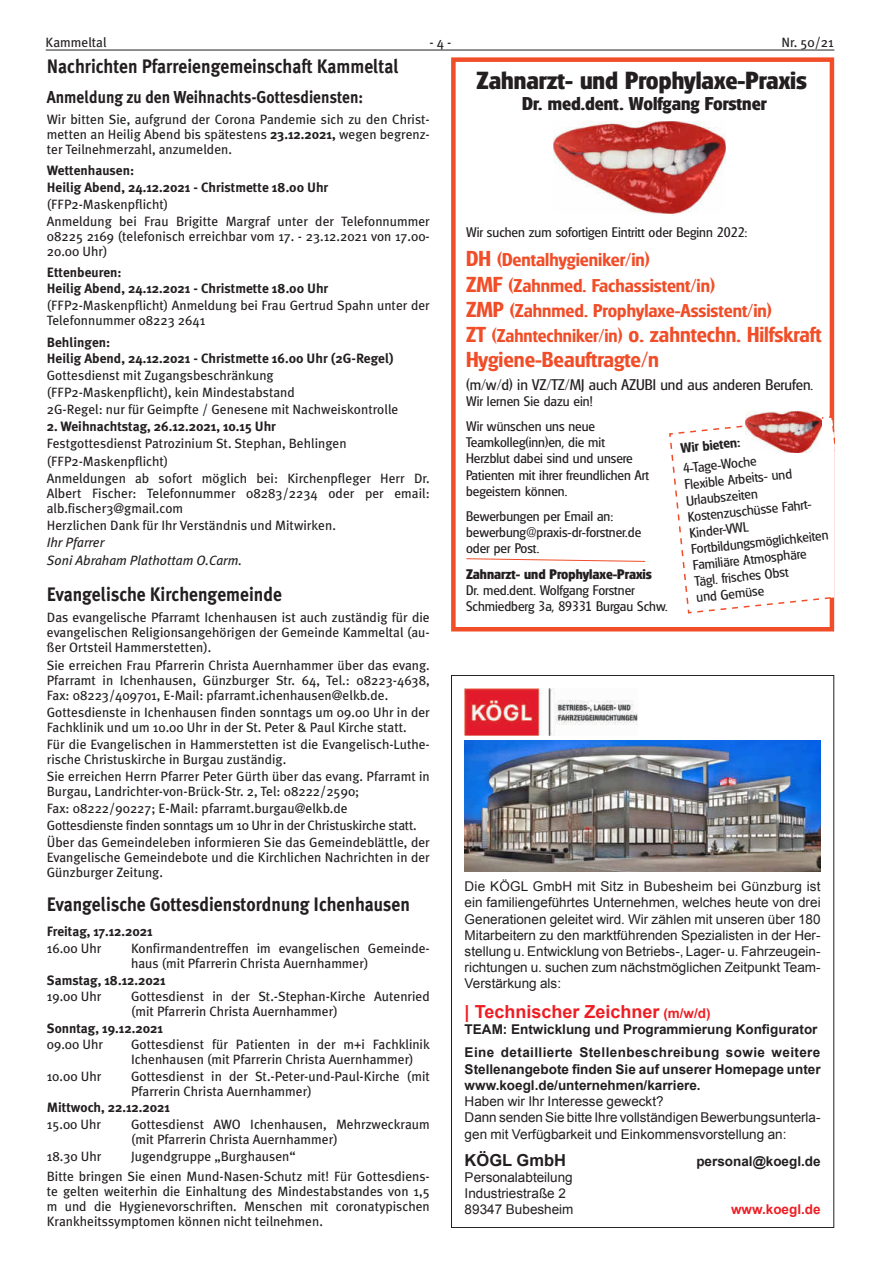
<style>
.page{position:relative;width:881px;height:1263px;background:#fff}
.page>*{position:absolute;margin:0;border:0;box-sizing:border-box;transform-origin:0 0}
.t1{font:700 24px "Glasgow";color:#231f20}
.t2{font:600 21px/25.2px "Glasgow";color:#f04d28}
.t3{font:700 19.5px "Meta Plus";color:#231f20;scale:.9 1}
.t4{font:600 18px/25.2px "Glasgow";color:#f04d28}
.t5{font:700 18px "Glasgow";color:#231f20}
.t6{font:700 18px "Arial";color:#ee1d23}
.t7{font:700 17.25px "Meta Plus";color:#231f20;scale:.9 1}
.t8{font:700 16.5px "Arial";color:#231f20}
.t9{font:15px "Glasgow";color:#231f20}
.t10{font:13.5px/15px "Meta Plus";color:#231f20}
.t11{font:13.5px/16.2px "Arial";color:#231f20}
.t12{font:13.5px/16.2px "Glasgow";color:#231f20}
.t13{font:700 13.5px/16px "Meta Plus";color:#231f20}
.t14{font:700 13.5px/16.2px "Arial";color:#231f20}
.t15{font:700 13.5px/23.7px "Arial";letter-spacing:.03em;color:#231f20}
.t16{font:italic 13.5px/18.1px "Meta Plus";color:#231f20}
.t17{font:700 13.5px "Glasgow";color:#231f20}
.t18{font:700 13.5px "Arial";color:#ee1d23}
.t19{font:600 13.5px "Glasgow";color:#231f20}
.s1{font-weight:700}
.s2{font-size:21px}
.s3{font-size:18px}
.s4{font-size:13.5px}
</style>
<div class="page">
<hr style="left:46px;top:50px;width:788px;height:1px;background:#231f20">
<img style="left:553px;top:121px;width:171px;height:92px">
<div style="left:451px;top:57px;width:382px;height:574px;border:4px solid #f04d28"></div>
<svg style="left:669px;top:415px;width:164px;height:199px"></svg>
<img style="left:745px;top:411px;width:76px;height:41px">
<svg style="left:466px;top:558px;width:179px;height:4px"></svg>
<img style="left:464px;top:740px;width:356px;height:131px">
<img style="left:464px;top:689px;width:172px;height:46px">
<p class="t10" style="left:45px;top:34px;width:63px">Kammeltal</p>
<p class="t10" style="left:429px;top:34px;width:23px">- 4 -</p>
<p class="t10" style="left:781px;top:34px;width:54px">Nr. 50/21</p>
<h3 class="t3" style="left:47px;top:54px;width:392px">Nachrichten Pfarreiengemeinschaft Kammeltal</h3>
<p class="t7" style="left:47px;top:87px;width:353px">Anmeldung zu den Weihnachts-Gottesdiensten:</p>
<p class="t10" style="left:47px;top:112px;width:384px;text-align:justify">Wir bitten Sie, aufgrund der Corona Pandemie sich zu den Christ&shy;metten an Heilig Abend bis spätestens <span class="s1">23.12.2021,</span> wegen begrenz&shy;ter Teilnehmerzahl, anzumelden.</p>
<p class="t13" style="left:47px;top:163px;width:283px">Wettenhausen:<br>Heilig Abend, 24.12.2021 - Christmette 18.00 Uhr</p>
<p class="t10" style="left:47px;top:195px;width:384px;line-height:17.1px">(FFP2-Maskenpflicht)<br>Anmeldung bei Frau Brigitte Margraf unter der Telefonnummer</p>
<p class="t10" style="left:47px;top:228px;width:384px">08225 2169 (telefonisch erreichbar vom 17. - 23.12.2021 von 17.00-<br>20.00 Uhr)</p>
<p class="t13" style="left:47px;top:264px;width:283px">Ettenbeuren:<br>Heilig Abend, 24.12.2021 - Christmette 18.00 Uhr</p>
<p class="t10" style="left:47px;top:298px;width:384px">(FFP2-Maskenpflicht) Anmeldung bei Frau Gertrud Spahn unter der<br>Telefonnummer 08223 2641</p>
<p class="t13" style="left:47px;top:334px;width:348px">Behlingen:<br>Heilig Abend, 24.12.2021 - Christmette 16.00 Uhr (2G-Regel)</p>
<p class="t10" style="left:47px;top:367px;width:353px;line-height:17.1px">Gottesdienst mit Zugangsbeschränkung (FFP2-Maskenpflicht), kein Mindestabstand<br>2G-Regel: nur für Geimpfte / Genesene mit Nachweiskontrolle</p>
<p class="t13" style="left:47px;top:419px;width:230px">2. Weihnachtstag, 26.12.2021, 10.15 Uhr</p>
<p class="t10" style="left:47px;top:435px;width:384px;line-height:17.1px">Festgottesdienst Patrozinium St. Stephan, Behlingen (FFP2-Maskenpflicht)<br>Anmeldungen ab sofort möglich bei: Kirchenpfleger Herr Dr.</p>
<p class="t10" style="left:47px;top:485px;width:384px">Albert Fischer: Telefonnummer 08283/2234 oder per email: alb.fischer3@gmail.com</p>
<p class="t10" style="left:47px;top:518px;width:290px">Herzlichen Dank für Ihr Verständnis und Mitwirken.</p>
<p class="t16" style="left:47px;top:533px;width:197px">Ihr Pfarrer<br>Soni Abraham Plathottam O.Carm.</p>
<h3 class="t3" style="left:47px;top:583px;width:263px">Evangelische Kirchengemeinde</h3>
<p class="t10" style="left:47px;top:610px;width:384px;text-align:justify">Das evangelische Pfarramt Ichenhausen ist auch zuständig für die evangelischen Religionsangehörigen der Gemeinde Kammeltal (au&shy;ßer Ortsteil Hammerstetten).</p>
<p class="t10" style="left:47px;top:657px;width:384px;text-align:justify">Sie erreichen Frau Pfarrerin Christa Auernhammer über das evang.<br>Pfarramt in Ichenhausen, Günzburger Str. 64, Tel.: 08223-4638, Fax: 08223/409701, E-Mail: pfarramt.ichenhausen@elkb.de.</p>
<p class="t10" style="left:47px;top:704px;width:384px">Gottesdienste in Ichenhausen finden sonntags um 09.00 Uhr in der<br>Fachklinik und um 10.00 Uhr in der St. Peter &amp; Paul Kirche statt.</p>
<p class="t10" style="left:47px;top:736px;width:384px">Für die Evangelischen in Hammerstetten ist die Evangelisch-Luthe&shy;rische Christuskirche in Burgau zuständig.</p>
<p class="t10" style="left:47px;top:768px;width:384px">Sie erreichen Herrn Pfarrer Peter Gürth über das evang. Pfarramt in<br>Burgau, Landrichter-von-Brück-Str. 2, Tel: 08222/2590;</p>
<p class="t10" style="left:47px;top:800px;width:384px;line-height:17.1px">Fax: 08222/90227; E-Mail: pfarramt.burgau@elkb.de<br>Gottesdienste finden sonntags um 10 Uhr in der Christuskirche statt.<br>Über das Gemeindeleben informieren Sie das Gemeindeblättle, der</p>
<p class="t10" style="left:47px;top:850px;width:384px">Evangelische Gemeindebote und die Kirchlichen Nachrichten in der<br>Günzburger Zeitung.</p>
<h3 class="t3" style="left:47px;top:892px;width:405px">Evangelische Gottesdienstordnung Ichenhausen</h3>
<p class="t13" style="left:47px;top:924px;width:107px">Freitag, 17.12.2021</p>
<p class="t10" style="left:47px;top:941px;width:56px">16.00 Uhr</p>
<p class="t10" style="left:131px;top:941px;width:300px">Konfirmandentreffen im evangelischen Gemeinde&shy;haus (mit Pfarrerin Christa Auernhammer)</p>
<p class="t13" style="left:47px;top:972px;width:120px">Samstag, 18.12.2021</p>
<p class="t10" style="left:47px;top:989px;width:56px">19.00 Uhr</p>
<p class="t10" style="left:131px;top:989px;width:300px">Gottesdienst in der St.-Stephan-Kirche Autenried (mit Pfarrerin Christa Auernhammer)</p>
<p class="t13" style="left:47px;top:1020px;width:118px">Sonntag, 19.12.2021</p>
<p class="t10" style="left:47px;top:1037px;width:58px">09.00 Uhr</p>
<p class="t10" style="left:131px;top:1037px;width:300px">Gottesdienst für Patienten in der m+i Fachklinik<br>Ichenhausen (mit Pfarrerin Christa Auernhammer)</p>
<p class="t10" style="left:47px;top:1068px;width:56px">10.00 Uhr</p>
<p class="t10" style="left:131px;top:1068px;width:300px">Gottesdienst in der St.-Peter-und-Paul-Kirche (mit<br>Pfarrerin Christa Auernhammer)</p>
<p class="t13" style="left:47px;top:1099px;width:125px">Mittwoch, 22.12.2021</p>
<p class="t10" style="left:47px;top:1116px;width:56px">15.00 Uhr</p>
<p class="t10" style="left:131px;top:1116px;width:300px">Gottesdienst AWO Ichenhausen, Mehrzweckraum (mit Pfarrerin Christa Auernhammer)</p>
<p class="t10" style="left:47px;top:1148px;width:56px">18.30 Uhr</p>
<h1 class="t1" style="left:476px;top:66px;width:332px">Zahnarzt- und Prophylaxe-Praxis</h1>
<h3 class="t5" style="left:522px;top:93px;width:246px">Dr. med.dent. Wolfgang Forstner</h3>
<p class="t12" style="left:466px;top:224px;width:283px">Wir suchen zum sofortigen Eintritt oder Beginn 2022:</p>
<h3 class="t4" style="left:466px;top:247px;width:307px"><span class="s2">DH</span> (Dentalhygieniker/in)<br><span class="s2">ZMF</span> (Zahnmed. Fachassistent/in)<br><span class="s2">ZMP</span> (Zahnmed. Prophylaxe-Assistent/in)</h3>
<h2 class="t2" style="left:466px;top:322px;width:357px">ZT <span class="s3">(Zahntechniker/in)</span> o. zahntechn. Hilfskraft<br>Hygiene-Beauftragte/n</h2>
<p class="t9" style="left:466px;top:375px;width:348px">(m/w/d) in VZ/TZ/MJ auch AZUBI und aus anderen Berufen<span class="s4">.</span></p>
<p class="t12" style="left:466px;top:388px;width:131px;line-height:25.2px">Wir lernen Sie dazu ein!<br>Wir wünschen uns neue</p>
<p class="t12" style="left:466px;top:434px;width:184px">Teamkolleg(inn)en, die mit<br>Herzblut dabei sind und unsere<br>Patienten mit ihrer freundlichen Art begeistern können.</p>
<p class="t12" style="left:466px;top:508px;width:177px">Bewerbungen per Email an: bewerbung@praxis-dr-forstner.de oder per Post.</p>
<p class="t17" style="left:466px;top:566px;width:187px">Zahnarzt- und Prophylaxe-Praxis</p>
<p class="t12" style="left:466px;top:582px;width:203px">Dr. med.dent. Wolfgang Forstner<br>Schmiedberg 3a, 89331 Burgau Schw.</p>
<p class="t19" style="left:679px;top:440px;width:61px;rotate:-6deg">Wir bieten:</p>
<p class="t12" style="left:681px;top:460px;width:139px;rotate:-6deg">4-Tage-Woche<br>Flexible Arbeits- und<br>Urlaubszeiten<br>Kostenzuschüsse Fahrt-<br>Kinder-VWL<br>Fortbildungsmöglichkeiten<br>Familiäre Atmosphäre<br>Tägl. frisches Obst<br>und Gemüse</p>
<p class="t11" style="left:464px;top:878px;width:357px;text-align:justify">Die KÖGL GmbH mit Sitz in Bubesheim bei Günzburg ist ein familiengeführtes Unternehmen, welches heute von drei Generationen geleitet wird. Wir zählen mit unseren über 180<br>Mitarbeitern zu den marktführenden Spezialisten in der Her&shy;stellung u. Entwicklung von Betriebs-, Lager- u. Fahrzeugein&shy;richtungen u. suchen zum nächstmöglichen Zeitpunkt Team-Verstärkung als:</p>
<h3 class="t6" style="left:464px;top:1001px;width:247px">| Technischer Zeichner <span class="s4">(m/w/d)</span></h3>
<p class="t15" style="left:464px;top:1017px;width:357px">TEAM: Entwicklung und Programmierung Konfigurator<br>Eine detaillierte Stellenbeschreibung sowie weitere</p>
<p class="t14" style="left:464px;top:1061px;width:357px">Stellenangebote finden Sie auf unserer Homepage unter www.koegl.de/unternehmen/karriere.</p>
<p class="t11" style="left:464px;top:1093px;width:357px">Haben wir Ihr Interesse geweckt?<br>Dann senden Sie bitte Ihre vollständigen Bewerbungsunterla&shy;gen mit Verfügbarkeit und Einkommensvorstellung an:</p>
<p class="t8" style="left:464px;top:1151px;width:103px">KÖGL GmbH</p>
<p class="t14" style="left:696px;top:1153px;width:126px">personal@koegl.de</p>
<p class="t11" style="left:464px;top:1169px;width:110px">Personalabteilung<br>Industriestraße 2<br>89347 Bubesheim</p>
<p class="t10" style="left:47px;top:1145px;width:384px;line-height:20.2px;text-indent:84px">Jugendgruppe „Burghausen“<br>Bitte bringen Sie einen Mund-Nasen-Schutz mit! Für Gottesdiens-</p>
<p class="t10" style="left:47px;top:1183px;width:384px;text-align:justify">te gelten weiterhin die Einhaltung des Mindestabstandes von 1,5 m und die Hygienevorschriften. Menschen mit coronatypischen Krankheitssymptomen können nicht teilnehmen.</p>
<p class="t18" style="left:730px;top:1202px;width:91px">www.koegl.de</p>
</div>
